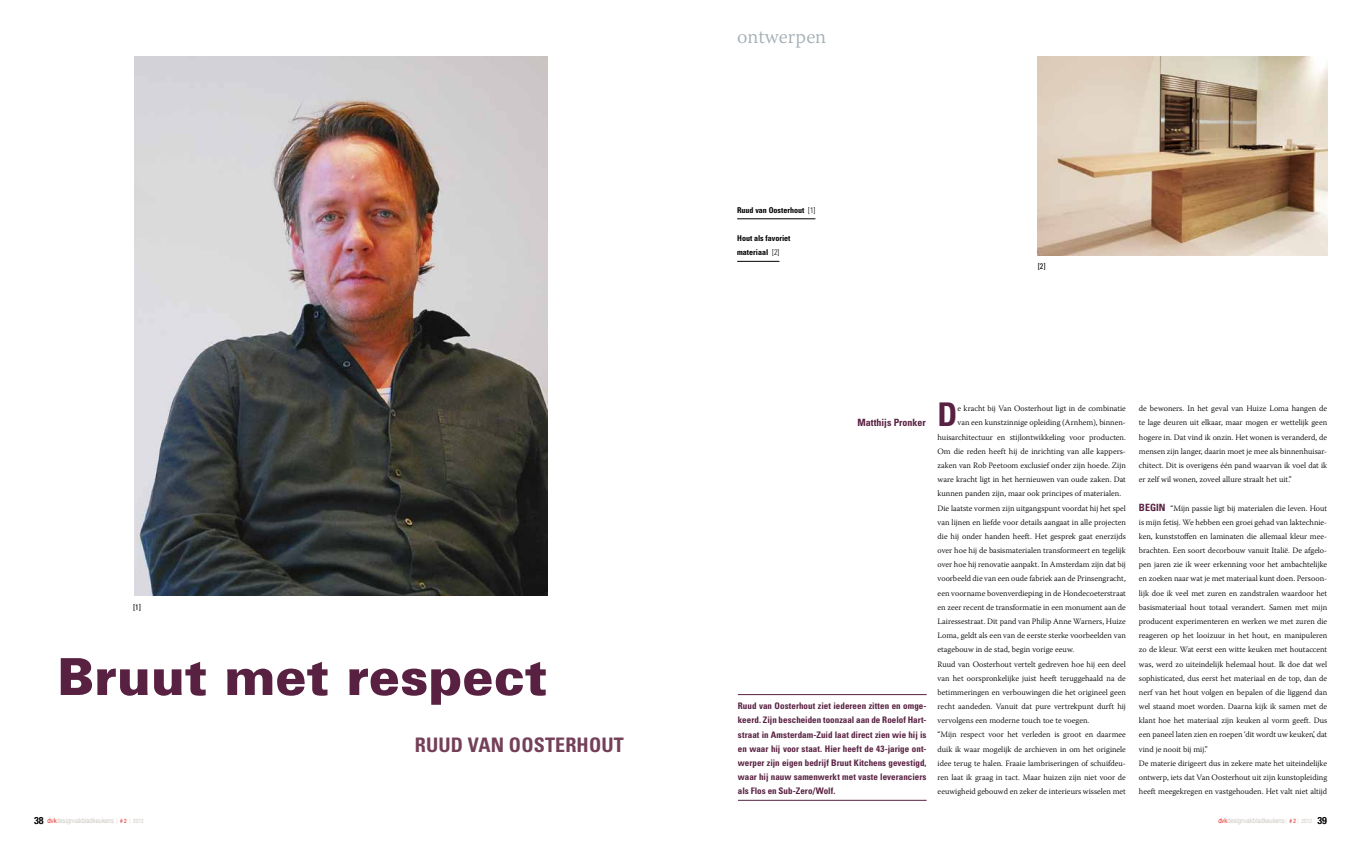
<style>
.page{position:relative;width:1361px;height:851px;background:#fff}
.page>*{position:absolute;margin:0;border:0;box-sizing:border-box;transform-origin:0 0}
.t1{font:900 51px "Univers";color:#582041}
.t2{font:700 condensed 32.6px "Univers";color:#582041}
.t3{font:700 condensed 20px "Univers";letter-spacing:.01em;color:#744058}
.t4{font:300 20px "Warnock Pro";color:#a4aeb4}
.t5{font:700 condensed 10px "Univers";color:#582041}
.t6{font:700 condensed 9px/14.2px "Univers";letter-spacing:.005em;color:#582041;text-align:justify}
.t7{font:300 8.2px/14.2px "Warnock Pro";color:#000;text-align:justify}
.t8{font:700 condensed 8px/14.2px "Univers";color:#000}
.t9{font:condensed 8px "Univers";color:#000}
.t10{font:7px "Helvetica Neue";color:#ccc6bf;scale:.8 1}
.s1{font-weight:300}
.s2{font-family:"Univers";font-weight:700;font-stretch:condensed;font-size:10px;color:#582041}
.s3{font-weight:700;font-stretch:condensed;font-size:10px;color:#000}
.s4{color:#e32119}
.s5{font-weight:300;font-size:6px;color:#cfc5b9}
.s6{font-size:6px;color:#e32119}
.s7{font-size:6px}
</style>
<div class="page">
<img style="left:134px;top:57px;width:413px;height:538px">
<hr style="left:738px;top:694px;width:188px;height:1px;background:#582041">
<hr style="left:738px;top:799px;width:188px;height:1px;background:#582041">
<img style="left:1037px;top:57px;width:290px;height:198px">
<hr style="left:737px;top:218px;width:78px;height:1px;background:#000">
<hr style="left:737px;top:261px;width:42px;height:1px;background:#000">
<h3 class="t4" style="left:737px;top:24px;width:91px">ontwerpen</h3>
<p class="t9" style="left:133px;top:602px;width:9px">[1]</p>
<h1 class="t1" style="left:57px;top:645px;width:492px">Bruut met respect</h1>
<h3 class="t3" style="left:415px;top:732px;width:210px">RUUD VAN OOSTERHOUT</h3>
<p class="t8" style="left:737px;top:203px;width:80px">Ruud van Oosterhout <span class="s1">[1]</span></p>
<p class="t8" style="left:737px;top:231px;width:55px">Hout als favoriet materiaal <span class="s1">[2]</span></p>
<p class="t9" style="left:1037px;top:261px;width:9px">[2]</p>
<p class="t5" style="left:857px;top:416px;width:70px">Matthijs Pronker</p>
<p class="t6" style="left:738px;top:698px;width:190px">Ruud van Oosterhout ziet iedereen zitten en omge&shy;keerd. Zijn bescheiden toonzaal aan de Roelof Hart&shy;straat in Amsterdam-Zuid laat direct zien wie hij is en waar hij voor staat. Hier heeft de 43-jarige ont&shy;werper zijn eigen bedrijf Bruut Kitchens gevestigd, waar hij nauw samenwerkt met vaste leveranciers als Flos en Sub-Zero/Wolf.</p>
<h2 class="t2" style="left:937px;top:394px;width:21px">D</h2>
<p class="t7" style="left:957px;top:401px;width:170px">e kracht bij Van Oosterhout ligt in de combinatie</p>
<p class="t7" style="left:957px;top:415px;width:170px">van een kunstzinnige opleiding (Arnhem), binnen-</p>
<p class="t7" style="left:937px;top:429px;width:190px">huisarchitectuur en stijlontwikkeling voor producten.</p>
<p class="t7" style="left:937px;top:444px;width:190px">Om die reden heeft hij de inrichting van alle kappers-</p>
<p class="t7" style="left:937px;top:458px;width:190px">zaken van Rob Peetoom exclusief onder zijn hoede. Zijn</p>
<p class="t7" style="left:937px;top:472px;width:190px">ware kracht ligt in het hernieuwen van oude zaken. Dat</p>
<p class="t7" style="left:937px;top:486px;width:185px">kunnen panden zijn, maar ook principes of materialen.</p>
<p class="t7" style="left:937px;top:500px;width:190px">Die laatste vormen zijn uitgangspunt voordat hij het spel</p>
<p class="t7" style="left:937px;top:514px;width:190px">van lijnen en liefde voor details aangaat in alle projecten</p>
<p class="t7" style="left:937px;top:529px;width:190px">die hij onder handen heeft. Het gesprek gaat enerzijds</p>
<p class="t7" style="left:937px;top:543px;width:190px">over hoe hij de basismaterialen transformeert en tegelijk</p>
<p class="t7" style="left:937px;top:557px;width:190px">over hoe hij renovatie aanpakt. In Amsterdam zijn dat bij</p>
<p class="t7" style="left:937px;top:571px;width:190px">voorbeeld die van een oude fabriek aan de Prinsengracht,</p>
<p class="t7" style="left:937px;top:585px;width:190px">een voorname bovenverdieping in de Hondecoeterstraat</p>
<p class="t7" style="left:937px;top:599px;width:190px">en zeer recent de transformatie in een monument aan de</p>
<p class="t7" style="left:937px;top:614px;width:190px">Lairessestraat. Dit pand van Philip Anne Warners, Huize</p>
<p class="t7" style="left:937px;top:628px;width:190px">Loma, geldt als een van de eerste sterke voorbeelden van</p>
<p class="t7" style="left:937px;top:642px;width:138px">etagebouw in de stad, begin vorige eeuw.</p>
<p class="t7" style="left:937px;top:656px;width:190px">Ruud van Oosterhout vertelt gedreven hoe hij een deel</p>
<p class="t7" style="left:937px;top:670px;width:190px">van het oorspronkelijke juist heeft teruggehaald na de</p>
<p class="t7" style="left:937px;top:684px;width:190px">betimmeringen en verbouwingen die het origineel geen</p>
<p class="t7" style="left:937px;top:699px;width:190px">recht aandeden. Vanuit dat pure vertrekpunt durft hij</p>
<p class="t7" style="left:937px;top:713px;width:153px">vervolgens een moderne touch toe te voegen.</p>
<p class="t7" style="left:937px;top:727px;width:190px">“Mijn respect voor het verleden is groot en daarmee</p>
<p class="t7" style="left:937px;top:741px;width:190px">duik ik waar mogelijk de archieven in om het originele</p>
<p class="t7" style="left:937px;top:755px;width:190px">idee terug te halen. Fraaie lambriseringen of schuifdeu-</p>
<p class="t7" style="left:937px;top:770px;width:190px">ren laat ik graag in tact. Maar huizen zijn niet voor de</p>
<p class="t7" style="left:937px;top:784px;width:190px">eeuwigheid gebouwd en zeker de interieurs wisselen met</p>
<p class="t7" style="left:1139px;top:401px;width:190px">de bewoners. In het geval van Huize Loma hangen de te lage deuren uit elkaar, maar mogen er wettelijk geen hogere in. Dat vind ik onzin. Het wonen is veranderd, de mensen zijn langer, daarin moet je mee als binnenhuisar&shy;chitect. Dit is overigens één pand waarvan ik voel dat ik er zelf wil wonen, zoveel allure straalt het uit.”</p>
<p class="t7" style="left:1139px;top:500px;width:190px;text-align:left"><span class="s2">BEGIN</span> “Mijn passie ligt bij materialen die leven. Hout is mijn fetisj. We hebben een groei gehad van laktechnie&shy;ken, kunststoffen en laminaten die allemaal kleur mee&shy;brachten. Een soort decorbouw vanuit Italië. De afgelo&shy;pen jaren zie ik weer erkenning voor het ambachtelijke en zoeken naar wat je met materiaal kunt doen. Persoon&shy;lijk doe ik veel met zuren en zandstralen waardoor het basismateriaal hout totaal verandert. Samen met mijn producent experimenteren en werken we met zuren die reageren op het looizuur in het hout, en manipuleren zo de kleur. Wat eerst een witte keuken met houtaccent was, werd zo uiteindelijk helemaal hout. Ik doe dat wel sophisticated, dus eerst het materiaal en de top, dan de nerf van het hout volgen en bepalen of die liggend dan wel staand moet worden. Daarna kijk ik samen met de klant hoe het materiaal zijn keuken al vorm geeft. Dus een paneel laten zien en roepen ‘dit wordt uw keuken’, dat vind je nooit bij mij.”<br>De materie dirigeert dus in zekere mate het uiteindelijke ontwerp, iets dat Van Oosterhout uit zijn kunstopleiding heeft meegekregen en vastgehouden. Het valt niet altijd</p>
<p class="t10" style="left:34px;top:815px;width:139px"><span class="s3">38</span> <span class="s4">dvk</span>designvakbladkeukens <span class="s5">|</span> <span class="s6"># 2</span> <span class="s5">|</span> <span class="s7">2012</span></p>
<p class="t10" style="left:1218px;top:815px;width:137px"><span class="s4">dvk</span>designvakbladkeukens <span class="s5">|</span> <span class="s6"># 2</span> <span class="s5">|</span> <span class="s7">2012</span> <span class="s3">39</span></p>
</div>
